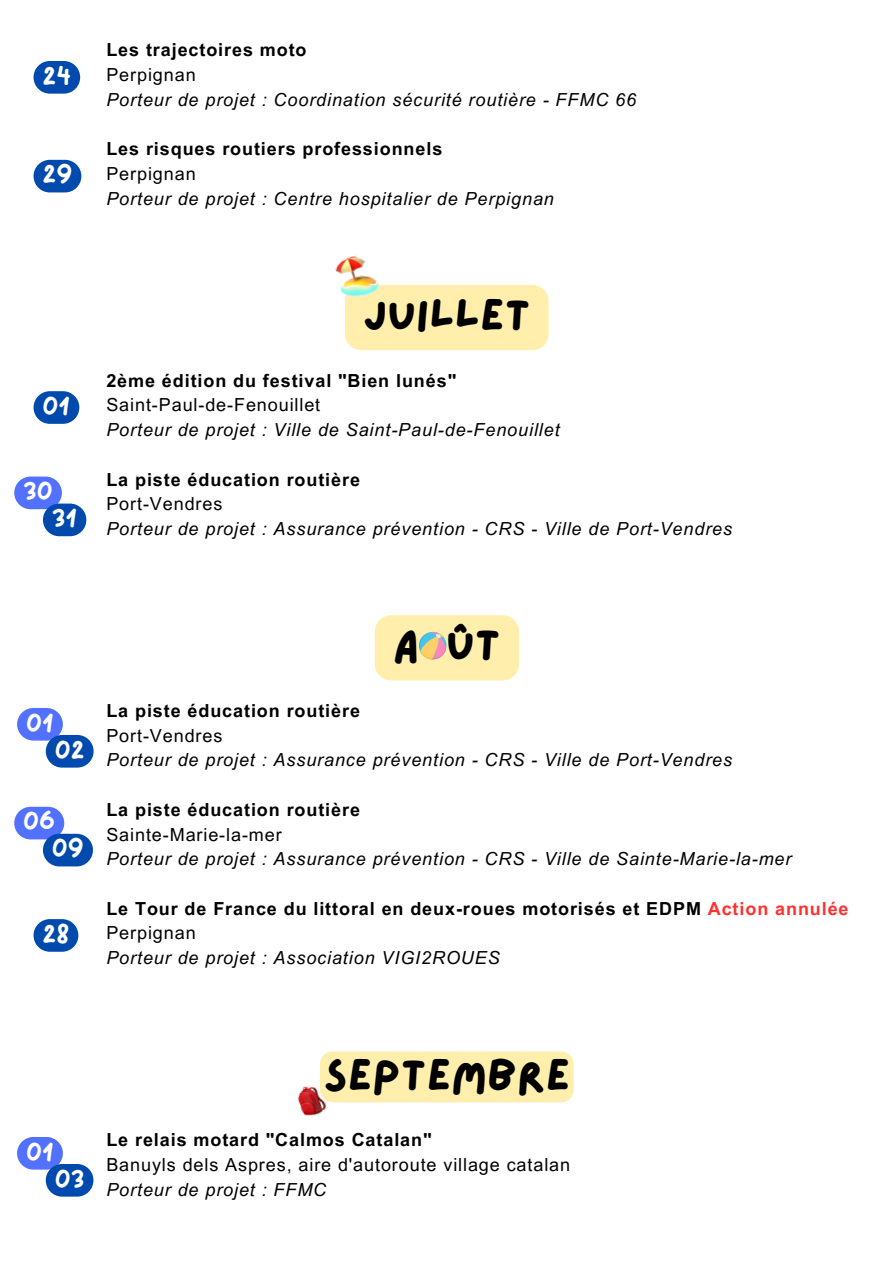
<style>
.page{position:relative;width:894px;height:1264px;background:#fff}
.page>*{position:absolute;margin:0;border:0;box-sizing:border-box;transform-origin:0 0}
.t1{font:45px "Lazydog";color:#000}
.t2{font:22.5px "Lazydog";color:#fff}
.t3{font:italic 18px "Arial MT Pro";letter-spacing:.05em;color:#000}
.t4{font:700 18px "Arial MT Pro";letter-spacing:.05em;color:#000}
.t5{font:18px "Arial MT Pro";letter-spacing:.05em;color:#000}
.s1{color:#ff3131}
</style>
<div class="page">
<div style="left:345px;top:285px;width:203px;height:65px;background:#ffeeac;border-radius:16px"></div>
<img style="left:335px;top:255px;width:45px;height:44px">
<img style="left:297px;top:1086px;width:35px;height:30px">
<div style="left:374px;top:615px;width:144px;height:65px;background:#ffeeac;border-radius:16px"></div>
<svg style="left:419px;top:631px;width:27px;height:28px"></svg>
<div style="left:34px;top:391px;width:45px;height:33px;background:#004aad;border-radius:16px"></div>
<div style="left:34px;top:61px;width:46px;height:33px;background:#004aad;border-radius:16px"></div>
<div style="left:34px;top:160px;width:47px;height:32px;background:#004aad;border-radius:16px"></div>
<div style="left:14px;top:476px;width:48px;height:33px;background:#5271ff;border-radius:16px"></div>
<div style="left:43px;top:503px;width:43px;height:33px;background:#004aad;border-radius:16px"></div>
<div style="left:17px;top:708px;width:46px;height:32px;background:#5271ff;border-radius:16px"></div>
<div style="left:46px;top:735px;width:48px;height:32px;background:#004aad;border-radius:16px"></div>
<div style="left:14px;top:806px;width:50px;height:33px;background:#5271ff;border-radius:16px"></div>
<div style="left:43px;top:833px;width:50px;height:33px;background:#004aad;border-radius:16px"></div>
<div style="left:34px;top:919px;width:44px;height:32px;background:#004aad;border-radius:16px"></div>
<div style="left:320px;top:1051px;width:253px;height:51px;background:#ffeeac"></div>
<div style="left:17px;top:1136px;width:46px;height:33px;background:#5271ff;border-radius:16px"></div>
<div style="left:46px;top:1163px;width:47px;height:33px;background:#004aad;border-radius:16px"></div>
<p class="t2" style="left:43px;top:65px;width:30px">24</p>
<p class="t2" style="left:43px;top:164px;width:31px">29</p>
<p class="t4" style="left:106px;top:43px;width:202px">Les trajectoires moto</p>
<p class="t5" style="left:106px;top:68px;width:91px">Perpignan</p>
<p class="t3" style="left:106px;top:93px;width:531px">Porteur de projet : Coordination sécurité routière - FFMC 66</p>
<p class="t4" style="left:106px;top:142px;width:337px">Les risques routiers professionnels</p>
<p class="t5" style="left:106px;top:167px;width:91px">Perpignan</p>
<p class="t3" style="left:106px;top:192px;width:449px">Porteur de projet : Centre hospitalier de Perpignan</p>
<p class="t2" style="left:43px;top:396px;width:29px">01</p>
<h1 class="t2" style="left:23px;top:481px;width:31px">30</h1>
<p class="t2" style="left:52px;top:508px;width:27px">31</p>
<p class="t1" style="left:363px;top:294px;width:169px">juillet</p>
<p class="t4" style="left:106px;top:373px;width:351px">2ème édition du festival "Bien lunés"</p>
<p class="t5" style="left:106px;top:398px;width:215px">Saint-Paul-de-Fenouillet</p>
<p class="t3" style="left:106px;top:423px;width:454px">Porteur de projet : Ville de Saint-Paul-de-Fenouillet</p>
<p class="t4" style="left:106px;top:472px;width:255px">La piste éducation routière</p>
<h1 class="t5" style="left:106px;top:497px;width:117px">Port-Vendres</h1>
<p class="t3" style="left:106px;top:522px;width:627px">Porteur de projet : Assurance prévention - CRS - Ville de Port-Vendres</p>
<p class="t2" style="left:26px;top:712px;width:29px">01</p>
<p class="t2" style="left:55px;top:739px;width:31px">02</p>
<p class="t2" style="left:23px;top:811px;width:33px">06</p>
<p class="t2" style="left:52px;top:838px;width:33px">09</p>
<p class="t2" style="left:43px;top:923px;width:28px">28</p>
<p class="t1" style="left:392px;top:624px;width:110px">A Ût</p>
<p class="t4" style="left:106px;top:704px;width:255px">La piste éducation routière</p>
<p class="t5" style="left:106px;top:728px;width:117px">Port-Vendres</p>
<p class="t3" style="left:106px;top:753px;width:627px">Porteur de projet : Assurance prévention - CRS - Ville de Port-Vendres</p>
<p class="t4" style="left:106px;top:802px;width:255px">La piste éducation routière</p>
<p class="t5" style="left:106px;top:827px;width:177px">Sainte-Marie-la-mer</p>
<p class="t3" style="left:106px;top:852px;width:686px">Porteur de projet : Assurance prévention - CRS - Ville de Sainte-Marie-la-mer</p>
<p class="t4" style="left:106px;top:901px;width:743px">Le Tour de France du littoral en deux-roues motorisés et EDPM <span class="s1">Action annulée</span></p>
<p class="t5" style="left:106px;top:926px;width:91px">Perpignan</p>
<p class="t3" style="left:106px;top:951px;width:395px">Porteur de projet : Association VIGI2ROUES</p>
<p class="t2" style="left:26px;top:1141px;width:29px">01</p>
<p class="t2" style="left:55px;top:1168px;width:31px">03</p>
<p class="t1" style="left:323px;top:1053px;width:248px">septembre</p>
<p class="t4" style="left:106px;top:1132px;width:326px">Le relais motard "Calmos Catalan"</p>
<h1 class="t5" style="left:106px;top:1157px;width:465px">Banuyls dels Aspres, aire d'autoroute village catalan</h1>
<p class="t3" style="left:106px;top:1182px;width:221px">Porteur de projet : FFMC</p>
</div>
